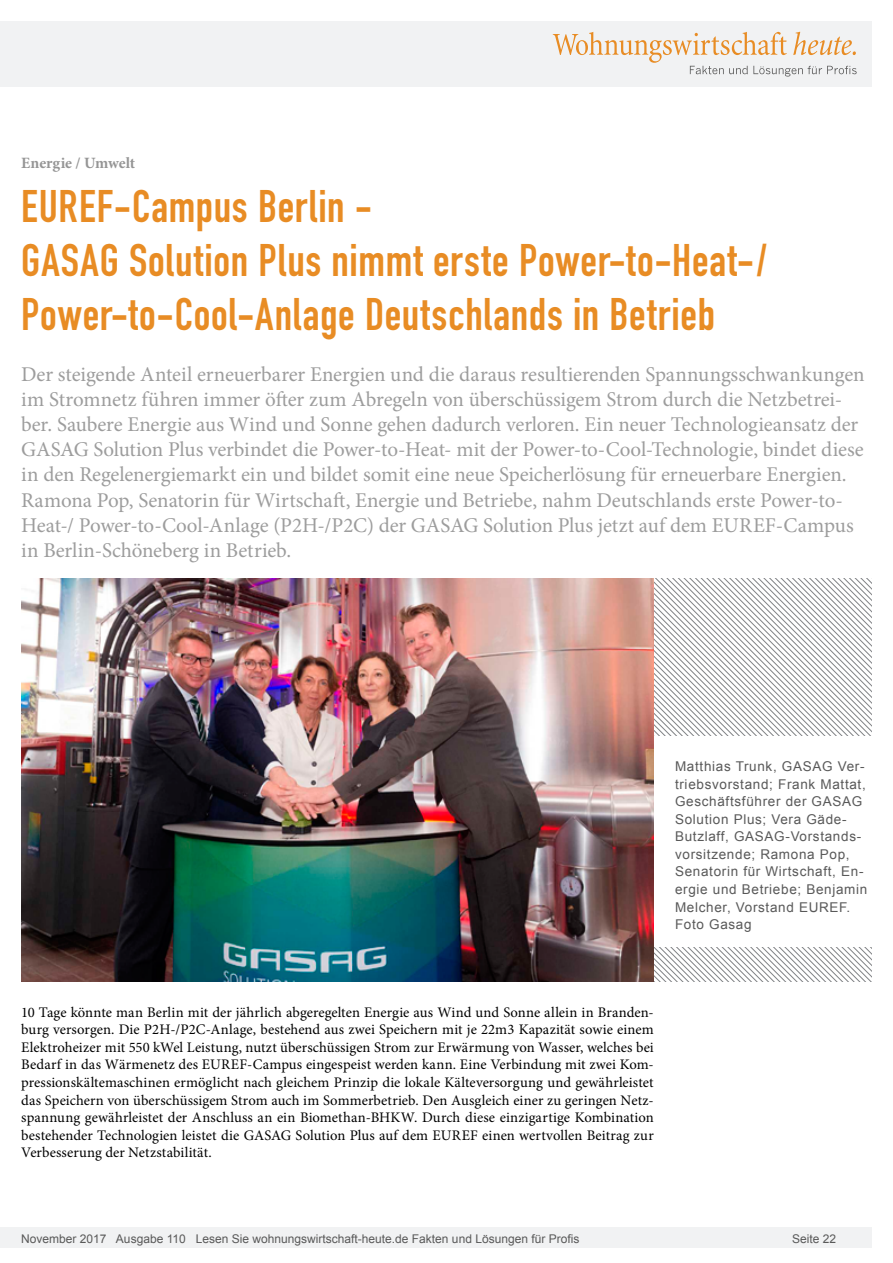
<style>
.page{position:relative;width:893px;height:1263px;background:#fff}
.page>*{position:absolute;margin:0;border:0;box-sizing:border-box;transform-origin:0 0}
.Überschrift_Groß{font:45px/54px "DIN Engschrift";letter-spacing:.02em;color:#e88c24}
.Anlesetext{font:21px/25.2px "Minion Pro";letter-spacing:-.005em;color:#9d9d9d}
.Kategorie{font:700 15.75px "Minion Pro";letter-spacing:-.005em;color:#959595}
.Fließtext_erste_Zeil{font:14.7px/17.5px "Minion Pro";letter-spacing:.01em;color:#000;text-align:justify}
.Bildunterschrift{font:13.5px/17.5px "Arial";letter-spacing:.05em;color:#595959}
.t1{font:12px "Arial";color:#595959}
</style>
<div class="page">
<div style="left:0;top:1227px;width:872px;height:20px;background:#f1f2f3"></div>
<div style="left:0;top:21px;width:872px;height:66px;background:#f1f2f3"></div>
<svg style="left:553px;top:32px;width:304px;height:45px"></svg>
<svg style="left:654px;top:578px;width:218px;height:88px"></svg>
<svg style="left:654px;top:666px;width:218px;height:316px"></svg>
<div style="left:654px;top:736px;width:237px;height:210px;background:#fff"></div>
<img style="left:21px;top:578px;width:633px;height:404px">
<p class="Kategorie" style="left:21px;top:152px;width:115px">Energie / Umwelt</p>
<p class="Überschrift_Groß" style="left:21px;top:180px;width:747px">EUREF-Campus Berlin -<br>GASAG Solution Plus nimmt erste Power-to-Heat-/<br>Power-to-Cool-Anlage Deutschlands in Betrieb</p>
<p class="Anlesetext" style="left:21px;top:361px;width:845px">Der steigende Anteil erneuerbarer Energien und die daraus resultierenden Spannungsschwankungen im Stromnetz führen immer öfter zum Abregeln von überschüssigem Strom durch die Netzbetrei&shy;ber. Saubere Energie aus Wind und Sonne gehen dadurch verloren. Ein neuer Technologieansatz der GASAG Solution Plus verbindet die Power-to-Heat- mit der Power-to-Cool-Technologie, bindet diese in den Regelenergiemarkt ein und bildet somit eine neue Speicherlösung für erneuerbare Energien.<br>Ramona Pop, Senatorin für Wirtschaft, Energie und Betriebe, nahm Deutschlands erste Power-to-Heat-/ Power-to-Cool-Anlage (P2H-/P2C) der GASAG Solution Plus jetzt auf dem EUREF-Campus in Berlin-Schöneberg in Betrieb.</p>
<p class="Bildunterschrift" style="left:675px;top:758px;width:194px">Matthias Trunk, GASAG Ver&shy;triebsvorstand; Frank Mattat,<br>Geschäftsführer der GASAG<br>Solution Plus; Vera Gäde-<br>Butzlaff, GASAG-Vorstands&shy;vorsitzende; Ramona Pop,<br>Senatorin für Wirtschaft, En&shy;ergie und Betriebe; Benjamin<br>Melcher, Vorstand EUREF.<br>Foto Gasag</p>
<p class="Fließtext_erste_Zeil" style="left:21px;top:1003px;width:634px">10 Tage könnte man Berlin mit der jährlich abgeregelten Energie aus Wind und Sonne allein in Branden&shy;burg versorgen. Die P2H-/P2C-Anlage, bestehend aus zwei Speichern mit je 22m3 Kapazität sowie einem Elektroheizer mit 550 kWel Leistung, nutzt überschüssigen Strom zur Erwärmung von Wasser, welches bei Bedarf in das Wärmenetz des EUREF-Campus eingespeist werden kann. Eine Verbindung mit zwei Kom&shy;pressionskältemaschinen ermöglicht nach gleichem Prinzip die lokale Kälteversorgung und gewährleistet das Speichern von überschüssigem Strom auch im Sommerbetrieb. Den Ausgleich einer zu geringen Netz&shy;spannung gewährleistet der Anschluss an ein Biomethan-BHKW. Durch diese einzigartige Kombination bestehender Technologien leistet die GASAG Solution Plus auf dem EUREF einen wertvollen Beitrag zur Verbesserung der Netzstabilität.</p>
<p class="t1" style="left:21px;top:1230px;width:560px">November 2017 Ausgabe 110 Lesen Sie wohnungswirtschaft-heute.de Fakten und Lösungen für Profis</p>
<p class="t1" style="left:792px;top:1231px;width:46px">Seite 22</p>
</div>
